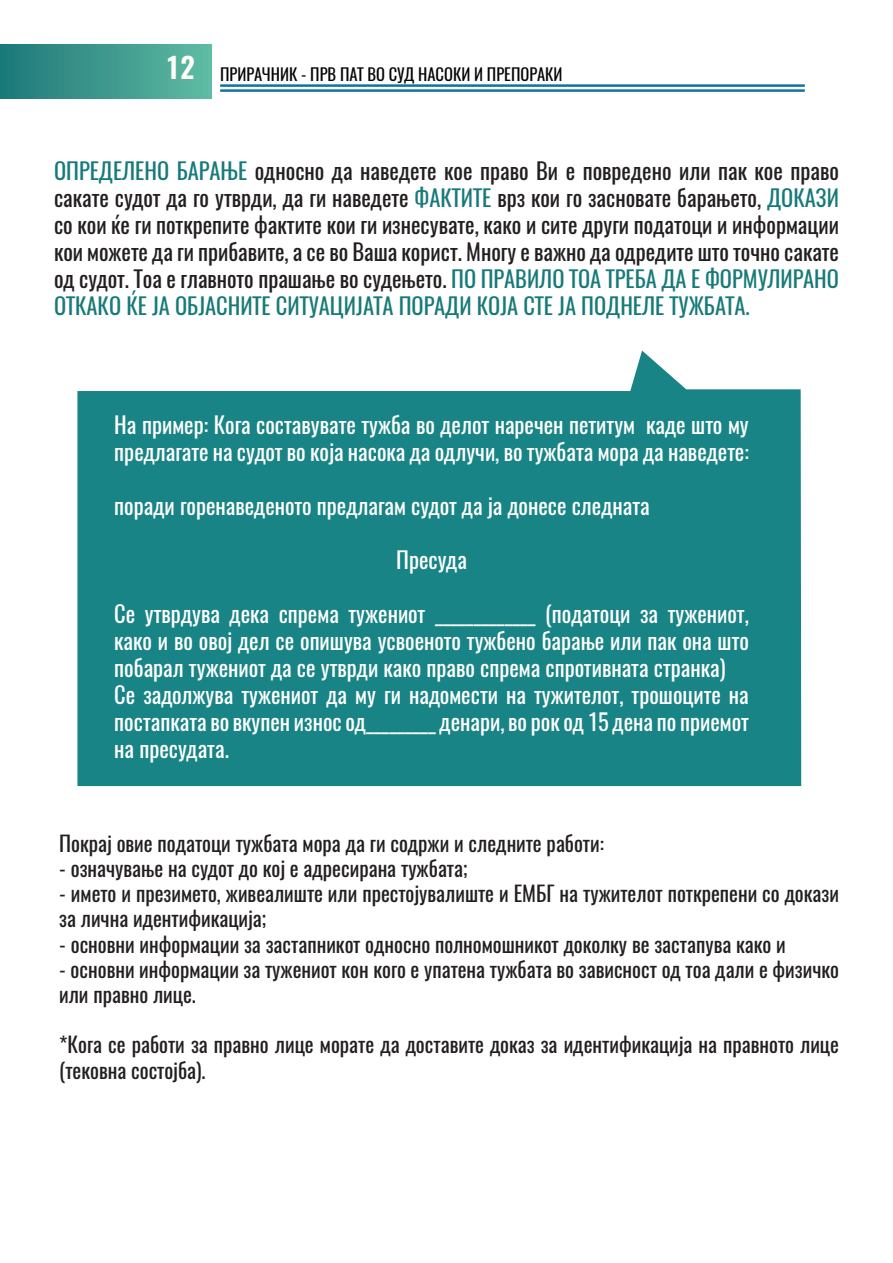
<style>
.page{position:relative;width:893px;height:1263px;background:#fff}
.page>*{position:absolute;margin:0;border:0;box-sizing:border-box;transform-origin:0 0}
.t1{font:22.5px/27px "Oswald";color:#fff;text-align:justify}
.t2{font:22.5px/27px "Oswald";color:#231f20;text-align:justify}
.t3{font:21px/25.2px "Oswald";color:#231f20}
.t4{font:16.5px "Oswald";color:#040503}
.s1{font-weight:600;font-size:28.5px;color:#fffef6}
.s2{color:#177a79}
</style>
<div class="page">
<div style="left:0;top:44px;width:211px;height:54px;background:linear-gradient(to right,#1d7879,#60bba3)"></div>
<hr style="left:220px;top:84px;width:585px;height:3px;background:#10739b">
<hr style="left:220px;top:89px;width:585px;height:3px;background:#10739b">
<svg style="left:77px;top:351px;width:724px;height:435px;background:#2d8e8f"></svg>
<p class="t4" style="left:166px;top:63px;width:398px"><span class="s1">12</span> ПРИРАЧНИК - ПРВ ПАТ ВО СУД НАСОКИ И ПРЕПОРАКИ</p>
<p class="t2" style="left:54px;top:157px;width:786px"><span class="s2">ОПРЕДЕЛЕНО БАРАЊЕ</span> односно да наведете кое право Ви е повредено или пак кое право сакате судот да го утврди, да ги наведете <span class="s2">ФАКТИТЕ</span> врз кои го засновате барањето, <span class="s2">ДОКАЗИ </span>со кои ќе ги поткрепите фактите кои ги изнесувате, како и сите други податоци и информации кои можете да ги прибавите, а се во Ваша корист. Многу е важно да одредите што точно сакате од судот. Тоа е главното прашање во судењето. <span class="s2">ПО ПРАВИЛО ТОА ТРЕБА ДА Е ФОРМУЛИРАНО ОТКАКО ЌЕ ЈА ОБЈАСНИТЕ СИТУАЦИЈАТА ПОРАДИ КОЈА СТЕ ЈА ПОДНЕЛЕ ТУЖБАТА.</span></p>
<p class="t1" style="left:114px;top:411px;width:636px">На пример: Кога составувате тужба во делот наречен петитум каде што му предлагате на судот во која насока да одлучи, во тужбата мора да наведете:</p>
<p class="t1" style="left:114px;top:492px;width:537px">поради горенаведеното предлагам судот да ја донесе следната</p>
<p class="t1" style="left:396px;top:546px;width:72px">Пресуда</p>
<p class="t1" style="left:114px;top:600px;width:636px">Се утврдува дека спрема тужениот _____________ (податоци за тужениот, како и во овој дел се опишува усвоеното тужбено барање или пак она што побарал тужениот да се утврди како право спрема спротивната странка)</p>
<p class="t1" style="left:114px;top:681px;width:636px">Се задолжува тужениот да му ги надомести на тужителот, трошоците на постапката во вкупен износ од_________ денари, во рок од 15 дена по приемот на пресудата.</p>
<p class="t3" style="left:59px;top:831px;width:546px">Покрај овие податоци тужбата мора да ги содржи и следните работи:</p>
<p class="t3" style="left:59px;top:856px;width:410px">- означување на судот до кој е адресирана тужбата;</p>
<p class="t3" style="left:59px;top:881px;width:781px">- името и презимето, живеалиште или престојувалиште и ЕМБГ на тужителот поткрепени со докази за лична идентификација;</p>
<p class="t3" style="left:59px;top:931px;width:728px">- основни информации за застапникот односно полномошникот доколку ве застапува како и</p>
<p class="t3" style="left:59px;top:957px;width:781px">- основни информации за тужениот кон кого е упатена тужбата во зависност од тоа дали е физичко или правно лице.</p>
<p class="t3" style="left:59px;top:1032px;width:781px">*Кога се работи за правно лице морате да доставите доказ за идентификација на правното лице (тековна состојба).</p>
</div>
